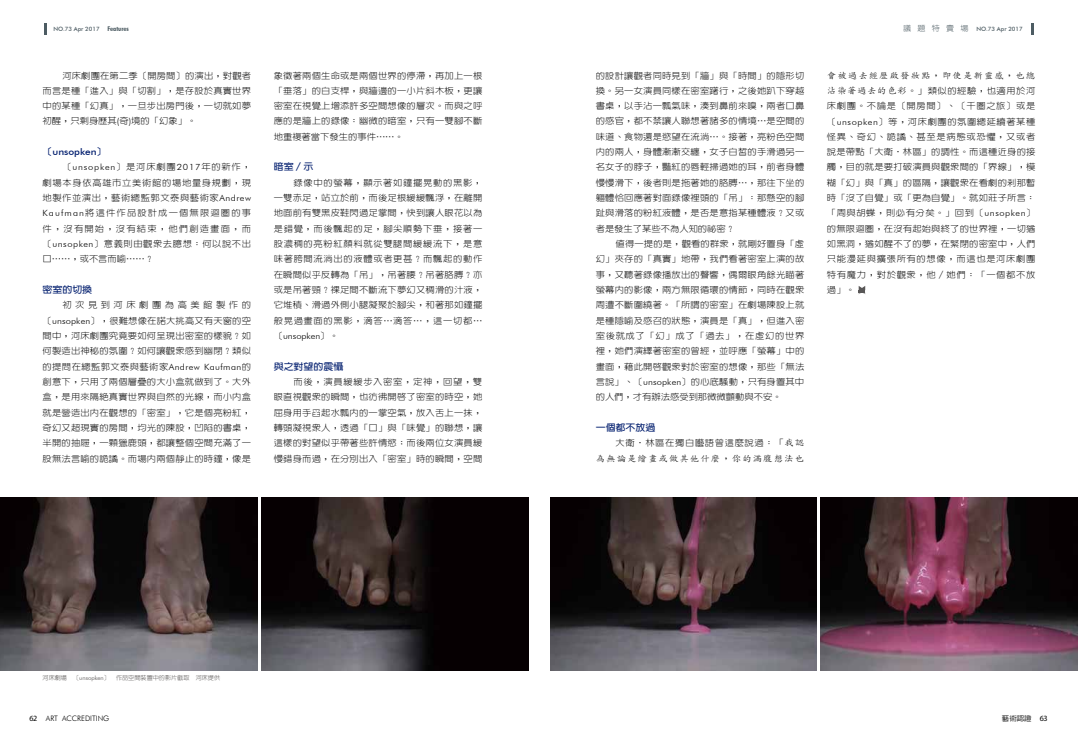
<style>
.page{position:relative;width:1078px;height:738px;background:#fff}
.page>*{position:absolute;margin:0;border:0;box-sizing:border-box;transform-origin:0 0}
.t1{font:700 9.2px "AR New Hei B5";color:#031f6f;scale:1.08 1}
.t2{font:500 9.2px "Futura BT";color:#031f6f;scale:1.08 1}
.t3{font:300 8.8px "AR Std Kai B5";letter-spacing:.1em;color:#000;scale:1.08 1}
.t4{font:300 8.6px/15.3px "AR New Hei B5";letter-spacing:.02em;color:#000;text-align:justify;scale:1.08 1}
.t5{font:300 8.6px "AR New Hei B5";letter-spacing:.07em;color:#000;scale:1.08 1}
.t6{font:300 8.6px "Futura BT";color:#000;scale:1.08 1}
.t7{font:300 7.5px "Futura BT";color:#000}
.t8{font:500 6.8px "Lin Gothic";color:#000;scale:1.1 1}
.t9{font:300 6px "AR New Hei B5";color:#4c4948}
.t10{font:500 5.9px "Futura BT";color:#4d5c63}
.s1{font-weight:700;font-stretch:condensed;font-size:6.5px}
.s2{font-family:"AR New Hei B5";font-weight:300;font-size:7.5px}
.s3{font-family:"AR Std Kai B5";font-size:8.8px}
.s4{font-family:"Futura BT"}
.s5{font-family:"AR New Hei B5"}
.s6{font-family:"AR New Hei B5";font-weight:700}
.s7{font-family:"Myriad Pro";font-weight:400;font-size:8px}
</style>
<div class="page">
<svg style="left:44px;top:23px;width:2px;height:11px"></svg>
<svg style="left:1031px;top:23px;width:3px;height:11px"></svg>
<img style="left:550px;top:497px;width:266px;height:172px">
<img style="left:820px;top:497px;width:257px;height:172px">
<img style="left:0;top:497px;width:258px;height:172px">
<img style="left:262px;top:497px;width:266px;height:172px">
<svg style="left:858px;top:286px;width:7px;height:8px"></svg>
<p class="t10" style="left:53px;top:25px;width:77px">NO.73 Apr 2017 <span class="s1">Features</span></p>
<p class="t10" style="left:902px;top:25px;width:121px"><span class="s2">議 題 特 賣 場</span> NO.73 Apr 2017</p>
<p class="t3" style="left:826px;top:71px;width:194px">會被過去經歷啟發妝點，即使是新靈感，也總</p>
<p class="t4" style="left:826px;top:83px;width:194px"><span class="s3">沾染著過去的色彩。」</span>類似的經驗，也適用於河床劇團。不論是〔開房間〕、〔千圈之旅〕或是〔<span class="s4">unsopken</span>〕等，河床劇團的氛圍總延續著某種怪異、奇幻、詭譎、甚至是病態或恐懼，又或者說是帶點「大衛‧林區」的調性。而這種近身的接觸，目的就是要打破演員與觀眾間的「界線」，模糊「幻」與「真」的區隔，讓觀眾在看劇的剎那暫時「沒了自覺」或「更為自覺」。就如莊子所言：「周與胡蝶，則必有分矣。」回到〔<span class="s4">unsopken</span>〕的無限迴圈，在沒有起始與終了的世界裡，一切猶如黑洞，猶如醒不了的夢，在緊閉的密室中，人們只能漫延與擴張所有的想像，而這也是河床劇團特有魔力，對於觀眾，他／她們：「一個都不放過」。</p>
<p class="t4" style="left:274px;top:68px;width:194px">象徵著兩個生命或是兩個世界的停滯，再加上一根「垂落」的白支桿，與牆邊的一小片斜木板，更讓密室在視覺上增添許多空間想像的層次。而與之呼應的是牆上的錄像：幽微的暗室，只有一雙腳不斷地重複著當下發生的事件⋯⋯。</p>
<p class="t1" style="left:274px;top:162px;width:38px">暗室／示</p>
<p class="t4" style="left:274px;top:175px;width:194px;text-indent:20px">錄像中的螢幕，顯示著如鐘擺晃動的黑影，一雙赤足，站立於前，而後足根緩緩飄浮，在離開地面前有雙黑皮鞋閃過足掌間，快到讓人眼花以為是錯覺，而後飄起的足，腳尖順勢下垂，接著一股濃稠的亮粉紅顏料就從雙腿間緩緩流下，是意味著胯間流淌出的液體或者更甚？而飄起的動作在瞬間似乎反轉為「吊」，吊著腰？吊著胳膊？亦或是吊著頸？裸足間不斷流下夢幻又稠滑的汁液，它堆積、滑過外側小腿凝聚於腳尖，和著那如鐘擺般晃過畫面的黑影，滴答⋯滴答⋯，這一切都⋯</p>
<p class="t6" style="left:274px;top:330px;width:62px"><span class="s5">〔</span>unsopken<span class="s5">〕。</span></p>
<p class="t1" style="left:274px;top:361px;width:66px">與之對望的震懾</p>
<p class="t4" style="left:274px;top:374px;width:194px;text-indent:20px">而後，演員緩緩步入密室，定神，回望，雙眼直視觀眾的瞬間，也彷彿開啟了密室的時空，她屈身用手舀起水瓢內的一掌空氣，放入舌上一抹，轉頭凝視眾人，透過「口」與「味覺」的聯想，讓這樣的對望似乎帶著些許情慾；而後兩位女演員緩慢錯身而過，在分別出入「密室」時的瞬間，空間</p>
<p class="t4" style="left:43px;top:68px;width:194px;text-indent:20px">河床劇團在第二季〔開房間〕的演出，對觀者而言是種「進入」與「切割」，是存設於真實世界中的某種「幻真」，一旦步出房門後，一切就如夢初醒，只剩身歷其<span class="s4">(</span>奇<span class="s4">)</span>境的「幻象」。</p>
<p class="t2" style="left:43px;top:146px;width:61px"><span class="s6">〔</span>unsopken<span class="s6">〕</span></p>
<p class="t4" style="left:43px;top:159px;width:194px;text-indent:20px">〔<span class="s4">unsopken</span>〕是河床劇團<span class="s4">2017</span>年的新作，劇場本身依高雄市立美術館的場地量身規劃，現地製作並演出，藝術總監郭文泰與藝術家<span class="s4">Andrew Kaufman</span>將這件作品設計成一個無限迴圈的事件，沒有開始，沒有結束，他們創造畫面，而〔<span class="s4">unsopken</span>〕意義則由觀眾去臆想：何以說不出口⋯⋯，或不言而喻⋯⋯？</p>
<p class="t1" style="left:43px;top:285px;width:48px">密室的切換</p>
<p class="t4" style="left:43px;top:297px;width:194px;text-indent:20px">初次見到河床劇團為高美館製作的〔<span class="s4">unsopken</span>〕，很難想像在諾大挑高又有天窗的空間中，河床劇團究竟要如何呈現出密室的樣貌？如何製造出神秘的氛圍？如何讓觀眾感到幽閉？類似的提問在總監郭文泰與藝術家<span class="s4">Andrew Kaufman</span>的創意下，只用了兩個層疊的大小盒就做到了。大外盒，是用來隔絕真實世界與自然的光線，而小內盒就是營造出內在觀想的「密室」，它是個亮粉紅，奇幻又超現實的房間，均光的陳設，凹陷的書桌，半開的抽屜，一顆獵鹿頭，都讓整個空間充滿了一股無法言喻的詭譎。而場內兩個靜止的時鐘，像是</p>
<p class="t4" style="left:595px;top:68px;width:194px">的設計讓觀者同時見到「牆」與「時間」的隱形切換。另一女演員同樣在密室躇行，之後她趴下穿越書桌，以手沾一瓢氣味，湊到鼻前來嗅，兩者口鼻的感官，都不禁讓人聯想著諸多的情境⋯是空間的味道、食物還是慾望在流淌⋯。接著，亮粉色空間內的兩人，身體漸漸交纏，女子白皙的手滑過另一名女子的脖子，豔紅的唇輕掃過她的耳，前者身體慢慢滑下，後者則是拖著她的胳膊⋯，那往下坐的軀體恰回應著對面錄像裡頭的「吊」：那懸空的腳趾與滑落的粉紅液體，是否是意指某種體液？又或者是發生了某些不為人知的祕密？</p>
<p class="t4" style="left:595px;top:236px;width:194px;text-indent:20px">值得一提的是，觀看的群眾，就剛好置身「虛幻」夾存的「真實」地帶，我們看著密室上演的故事，又聽著錄像播放出的聲響，偶爾眼角餘光瞄著螢幕內的影像，兩方無限循環的情節，同時在觀眾周遭不斷圍繞著。「所謂的密室」在劇場陳設上就是種隱喻及感召的狀態，演員是「真」，但進入密室後就成了「幻」成了「過去」，在虛幻的世界裡，她們演繹著密室的曾經，並呼應「螢幕」中的畫面，藉此開啟觀眾對於密室的想像，那些「無法言說」、〔<span class="s4">unsopken</span>〕的心底騷動，只有身置其中的人們，才有辦法感受到那微微顫動與不安。</p>
<p class="t1" style="left:595px;top:422px;width:57px">一個都不放過</p>
<p class="t5" style="left:615px;top:438px;width:176px">大衛‧林區在獨白囈語曾這麼說過：<span class="s3">「我認</span></p>
<p class="t3" style="left:595px;top:453px;width:194px">為無論是繪畫或做其他什麼，你的滿腹想法也</p>
<p class="t9" style="left:43px;top:674px;width:179px">河床劇場　〔<span class="s4">unsopken</span>〕　作品空間裝置中的影片截取　河床提供</p>
<p class="t7" style="left:30px;top:713px;width:81px"><span class="s7">62</span> ART ACCREDITING</p>
<p class="t8" style="left:1001px;top:714px;width:43px">藝術認證 <span class="s7">63</span></p>
</div>
